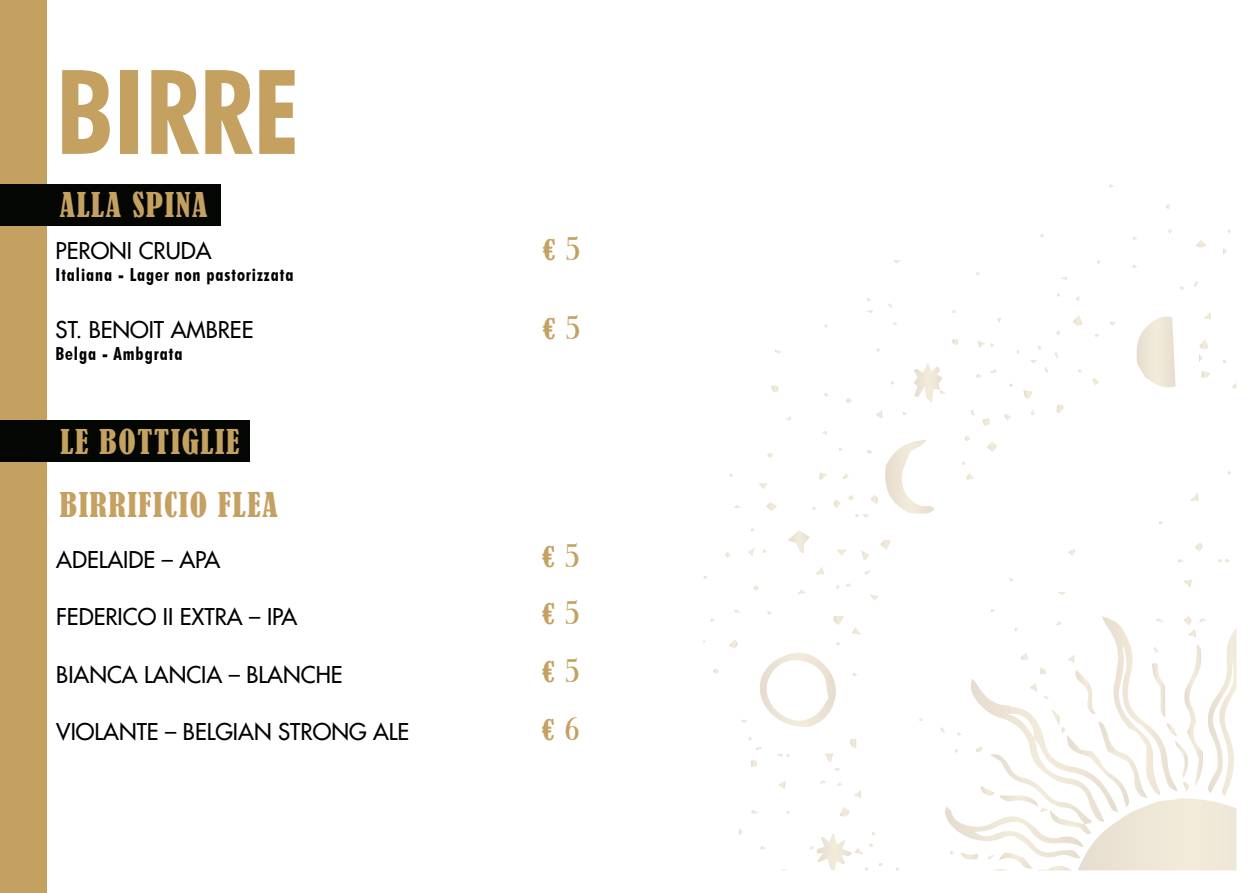
<style>
.page{position:relative;width:1259px;height:893px;background:#fff}
.page>*{position:absolute;margin:0;border:0;box-sizing:border-box;transform-origin:0 0}
.t1{font:700 condensed 117.6px "Futura BT";color:#c5a161}
.t2{font:condensed 32.1px/63px "Bernard";letter-spacing:.05em;color:#c5a161}
.t3{font:condensed 26.7px/57.6px "Bernard";color:#c5a161;text-align:justify}
.t4{font:22.5px "Futura LT";color:#000}
.t5{font:700 condensed 18px "Futura BT";letter-spacing:.05em;color:#000}
.s1{font-family:"Arastin Std FREEDEMO";font-stretch:normal;font-size:23.85px}
</style>
<div class="page">
<div style="left:0;top:0;width:47px;height:893px;background:#c5a161"></div>
<svg style="left:1136px;top:316px;width:39px;height:72px"></svg>
<svg style="left:788px;top:530px;width:22px;height:24px"></svg>
<svg style="left:833px;top:616px;width:11px;height:9px"></svg>
<svg style="left:1073px;top:315px;width:9px;height:11px"></svg>
<svg style="left:880px;top:540px;width:11px;height:10px"></svg>
<svg style="left:840px;top:807px;width:10px;height:10px"></svg>
<svg style="left:987px;top:441px;width:10px;height:11px"></svg>
<svg style="left:1023px;top:390px;width:9px;height:9px"></svg>
<svg style="left:766px;top:502px;width:11px;height:10px"></svg>
<svg style="left:850px;top:739px;width:6px;height:9px"></svg>
<svg style="left:1056px;top:405px;width:8px;height:8px"></svg>
<svg style="left:1201px;top:371px;width:9px;height:7px"></svg>
<svg style="left:825px;top:753px;width:8px;height:9px"></svg>
<svg style="left:1196px;top:240px;width:10px;height:8px"></svg>
<svg style="left:952px;top:339px;width:6px;height:6px"></svg>
<svg style="left:982px;top:418px;width:7px;height:8px"></svg>
<svg style="left:771px;top:385px;width:8px;height:7px"></svg>
<svg style="left:861px;top:550px;width:8px;height:10px"></svg>
<svg style="left:751px;top:760px;width:6px;height:7px"></svg>
<svg style="left:1190px;top:493px;width:8px;height:8px"></svg>
<svg style="left:815px;top:567px;width:9px;height:8px"></svg>
<svg style="left:1184px;top:579px;width:8px;height:9px"></svg>
<svg style="left:1195px;top:542px;width:8px;height:10px"></svg>
<svg style="left:876px;top:410px;width:7px;height:9px"></svg>
<svg style="left:837px;top:550px;width:9px;height:6px"></svg>
<svg style="left:852px;top:627px;width:9px;height:8px"></svg>
<svg style="left:778px;top:781px;width:7px;height:8px"></svg>
<svg style="left:854px;top:790px;width:7px;height:8px"></svg>
<svg style="left:966px;top:473px;width:8px;height:7px"></svg>
<svg style="left:759px;top:483px;width:8px;height:7px"></svg>
<svg style="left:1166px;top:204px;width:3px;height:5px"></svg>
<svg style="left:739px;top:829px;width:4px;height:6px"></svg>
<svg style="left:1223px;top:248px;width:4px;height:6px"></svg>
<svg style="left:1004px;top:414px;width:7px;height:7px"></svg>
<svg style="left:1030px;top:360px;width:7px;height:3px"></svg>
<svg style="left:748px;top:548px;width:6px;height:8px"></svg>
<svg style="left:1068px;top:549px;width:7px;height:7px"></svg>
<svg style="left:1092px;top:378px;width:7px;height:8px"></svg>
<svg style="left:1109px;top:322px;width:6px;height:4px"></svg>
<svg style="left:1232px;top:383px;width:4px;height:6px"></svg>
<svg style="left:870px;top:594px;width:8px;height:7px"></svg>
<svg style="left:964px;top:436px;width:6px;height:5px"></svg>
<svg style="left:864px;top:570px;width:6px;height:5px"></svg>
<svg style="left:894px;top:260px;width:6px;height:3px"></svg>
<svg style="left:767px;top:452px;width:6px;height:6px"></svg>
<svg style="left:713px;top:668px;width:6px;height:6px"></svg>
<svg style="left:1194px;top:281px;width:4px;height:6px"></svg>
<svg style="left:725px;top:552px;width:5px;height:6px"></svg>
<svg style="left:1076px;top:296px;width:3px;height:5px"></svg>
<svg style="left:888px;top:304px;width:4px;height:5px"></svg>
<svg style="left:1204px;top:312px;width:7px;height:7px"></svg>
<svg style="left:997px;top:318px;width:5px;height:5px"></svg>
<svg style="left:837px;top:782px;width:5px;height:4px"></svg>
<svg style="left:971px;top:410px;width:4px;height:5px"></svg>
<svg style="left:775px;top:350px;width:6px;height:4px"></svg>
<svg style="left:1055px;top:352px;width:3px;height:6px"></svg>
<svg style="left:756px;top:747px;width:6px;height:4px"></svg>
<svg style="left:1045px;top:367px;width:3px;height:6px"></svg>
<svg style="left:990px;top:369px;width:6px;height:4px"></svg>
<svg style="left:734px;top:609px;width:6px;height:4px"></svg>
<svg style="left:820px;top:780px;width:6px;height:4px"></svg>
<svg style="left:846px;top:398px;width:5px;height:5px"></svg>
<svg style="left:751px;top:810px;width:7px;height:4px"></svg>
<svg style="left:753px;top:585px;width:6px;height:6px"></svg>
<svg style="left:786px;top:416px;width:5px;height:5px"></svg>
<svg style="left:1168px;top:229px;width:4px;height:5px"></svg>
<svg style="left:1228px;top:229px;width:3px;height:5px"></svg>
<svg style="left:1040px;top:233px;width:4px;height:4px"></svg>
<svg style="left:976px;top:271px;width:4px;height:4px"></svg>
<svg style="left:1061px;top:277px;width:6px;height:3px"></svg>
<svg style="left:1180px;top:286px;width:4px;height:4px"></svg>
<svg style="left:867px;top:298px;width:4px;height:4px"></svg>
<svg style="left:867px;top:310px;width:5px;height:3px"></svg>
<svg style="left:824px;top:324px;width:5px;height:4px"></svg>
<svg style="left:978px;top:341px;width:16px;height:7px"></svg>
<svg style="left:876px;top:348px;width:4px;height:4px"></svg>
<svg style="left:1078px;top:369px;width:4px;height:4px"></svg>
<svg style="left:976px;top:374px;width:6px;height:4px"></svg>
<svg style="left:1009px;top:383px;width:5px;height:4px"></svg>
<svg style="left:914px;top:363px;width:31px;height:39px"></svg>
<svg style="left:824px;top:393px;width:5px;height:4px"></svg>
<svg style="left:1109px;top:184px;width:4px;height:4px"></svg>
<svg style="left:1031px;top:409px;width:3px;height:6px"></svg>
<svg style="left:1199px;top:340px;width:9px;height:22px"></svg>
<svg style="left:710px;top:618px;width:5px;height:4px"></svg>
<svg style="left:767px;top:611px;width:5px;height:4px"></svg>
<svg style="left:777px;top:754px;width:13px;height:4px"></svg>
<svg style="left:1218px;top:559px;width:12px;height:4px"></svg>
<svg style="left:1178px;top:559px;width:6px;height:3px"></svg>
<svg style="left:798px;top:589px;width:8px;height:5px"></svg>
<svg style="left:1058px;top:592px;width:8px;height:3px"></svg>
<svg style="left:729px;top:639px;width:112px;height:88px"></svg>
<svg style="left:853px;top:673px;width:4px;height:4px"></svg>
<svg style="left:760px;top:846px;width:6px;height:4px"></svg>
<svg style="left:940px;top:609px;width:297px;height:261px"></svg>
<svg style="left:834px;top:768px;width:5px;height:3px"></svg>
<svg style="left:748px;top:736px;width:4px;height:4px"></svg>
<svg style="left:809px;top:832px;width:74px;height:38px"></svg>
<svg style="left:812px;top:431px;width:122px;height:87px"></svg>
<svg style="left:734px;top:505px;width:6px;height:3px"></svg>
<div style="left:0;top:184px;width:220px;height:41px;background:#040603"></div>
<div style="left:0;top:420px;width:249px;height:41px;background:#040603"></div>
<h1 class="t1" style="left:56px;top:41px;width:245px">BIRRE</h1>
<h2 class="t2" style="left:60px;top:174px;width:149px">ALLA SPINA</h2>
<p class="t4" style="left:56px;top:236px;width:158px">PERONI CRUDA</p>
<p class="t5" style="left:56px;top:263px;width:239px">Italiana - Lager non pastorizzata</p>
<p class="t4" style="left:56px;top:315px;width:199px">ST. BENOIT AMBREE</p>
<p class="t5" style="left:56px;top:343px;width:128px">Belga - Ambgrata</p>
<h2 class="t2" style="left:60px;top:410px;width:219px">LE BOTTIGLIE<br>BIRRIFICIO FLEA</h2>
<p class="t4" style="left:56px;top:545px;width:166px">ADELAIDE – APA</p>
<p class="t4" style="left:56px;top:602px;width:243px">FEDERICO II EXTRA – IPA</p>
<p class="t4" style="left:56px;top:660px;width:288px">BIANCA LANCIA – BLANCHE</p>
<p class="t4" style="left:56px;top:717px;width:354px">VIOLANTE – BELGIAN STRONG ALE</p>
<p class="t3" style="left:542px;top:221px;width:39px">€ <span class="s1">5</span></p>
<p class="t3" style="left:542px;top:300px;width:39px">€ <span class="s1">5</span></p>
<p class="t3" style="left:541px;top:528px;width:39px">€ <span class="s1">5 </span>€ <span class="s1">5 </span>€ <span class="s1">5 </span>€ <span class="s1">6</span></p>
</div>
